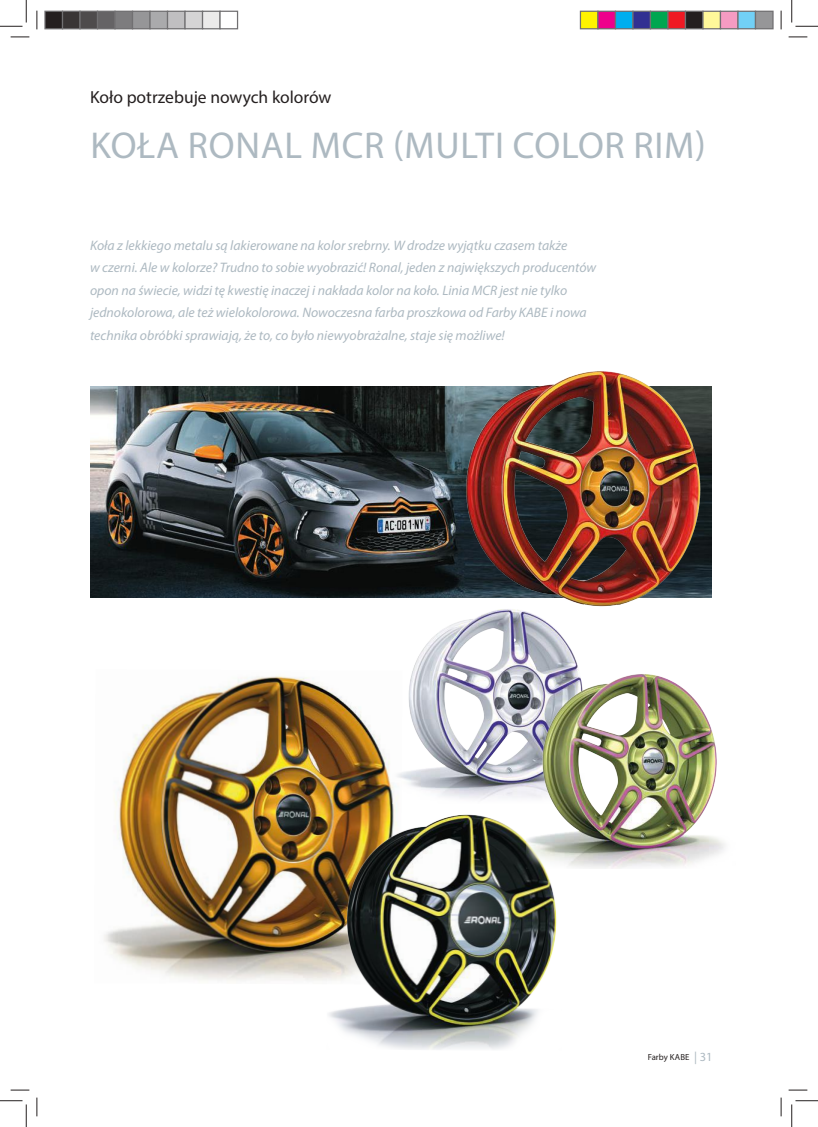
<style>
.page{position:relative;width:818px;height:1127px;background:#fff}
.page>*{position:absolute;margin:0;border:0;box-sizing:border-box;transform-origin:0 0}
.t1{font:37.5px "Myriad Pro";letter-spacing:.02em;color:#adb9c1}
.t2{font:17.5px "Myriad Pro";color:#241f1f}
.t3{font:italic 13.75px/22.5px "Myriad Pro";color:#adb9c1}
.t4{font:8.75px "Myriad Pro";letter-spacing:.005em;color:#241f1f}
.s1{font-size:12.5px;color:#adb9c1}
</style>
<div class="page">
<img style="left:90px;top:386px;width:354px;height:211px">
<img style="left:444px;top:371px;width:268px;height:236px">
<img style="left:104px;top:676px;width:293px;height:305px">
<img style="left:327px;top:808px;width:230px;height:242px">
<img style="left:393px;top:594px;width:209px;height:209px">
<img style="left:526px;top:659px;width:199px;height:209px">
<svg style="left:11px;top:36px;width:18px;height:2px"></svg>
<svg style="left:788px;top:36px;width:19px;height:2px"></svg>
<svg style="left:11px;top:1089px;width:18px;height:1px"></svg>
<svg style="left:788px;top:1089px;width:19px;height:1px"></svg>
<svg style="left:36px;top:11px;width:2px;height:18px"></svg>
<svg style="left:36px;top:1097px;width:2px;height:18px"></svg>
<svg style="left:780px;top:11px;width:2px;height:18px"></svg>
<svg style="left:780px;top:1097px;width:2px;height:18px"></svg>
<svg style="left:0;top:0;width:27px;height:27px"></svg>
<svg style="left:0;top:1100px;width:27px;height:26px"></svg>
<svg style="left:791px;top:0;width:27px;height:27px"></svg>
<svg style="left:791px;top:1100px;width:27px;height:26px"></svg>
<div style="left:45px;top:11px;width:18px;height:18px;background:#241f1f"></div>
<div style="left:44px;top:11px;width:19px;height:18px;border:1px solid #717072"></div>
<div style="left:63px;top:11px;width:17px;height:18px;background:#393535"></div>
<div style="left:62px;top:11px;width:19px;height:18px;border:1px solid #717072"></div>
<div style="left:80px;top:11px;width:18px;height:18px;background:#4e4b4c"></div>
<div style="left:79px;top:11px;width:19px;height:18px;border:1px solid #717072"></div>
<div style="left:98px;top:11px;width:17px;height:18px;background:#656365"></div>
<div style="left:97px;top:11px;width:19px;height:18px;border:1px solid #717072"></div>
<div style="left:115px;top:11px;width:18px;height:18px;background:#7d7c7e"></div>
<div style="left:114px;top:11px;width:19px;height:18px;border:1px solid #717072"></div>
<div style="left:133px;top:11px;width:17px;height:18px;background:#969698"></div>
<div style="left:132px;top:11px;width:19px;height:18px;border:1px solid #717072"></div>
<div style="left:150px;top:11px;width:18px;height:18px;background:#aaaaac"></div>
<div style="left:149px;top:11px;width:19px;height:18px;border:1px solid #717072"></div>
<div style="left:168px;top:11px;width:17px;height:18px;background:#c0bfc1"></div>
<div style="left:167px;top:11px;width:19px;height:18px;border:1px solid #717072"></div>
<div style="left:185px;top:11px;width:18px;height:18px;background:#d5d4d5"></div>
<div style="left:184px;top:11px;width:19px;height:18px;border:1px solid #717072"></div>
<div style="left:203px;top:11px;width:17px;height:18px;background:#ebeaea"></div>
<div style="left:202px;top:11px;width:19px;height:18px;border:1px solid #717072"></div>
<div style="left:219px;top:11px;width:19px;height:18px;border:1px solid #717072"></div>
<div style="left:580px;top:11px;width:18px;height:18px;background:#fff300"></div>
<div style="left:580px;top:11px;width:18px;height:18px;border:1px solid #717072"></div>
<div style="left:598px;top:11px;width:17px;height:18px;background:#ee008c"></div>
<div style="left:597px;top:11px;width:19px;height:18px;border:1px solid #717072"></div>
<div style="left:615px;top:11px;width:18px;height:18px;background:#00aeef"></div>
<div style="left:615px;top:11px;width:18px;height:18px;border:1px solid #717072"></div>
<div style="left:633px;top:11px;width:17px;height:18px;background:#313092"></div>
<div style="left:632px;top:11px;width:19px;height:18px;border:1px solid #717072"></div>
<div style="left:650px;top:11px;width:18px;height:18px;background:#00a650"></div>
<div style="left:650px;top:11px;width:18px;height:18px;border:1px solid #717072"></div>
<div style="left:668px;top:11px;width:17px;height:18px;background:#ef1923"></div>
<div style="left:667px;top:11px;width:19px;height:18px;border:1px solid #717072"></div>
<div style="left:685px;top:11px;width:18px;height:18px;background:#241f1f"></div>
<div style="left:685px;top:11px;width:18px;height:18px;border:1px solid #717072"></div>
<div style="left:703px;top:11px;width:17px;height:18px;background:#fff89a"></div>
<div style="left:702px;top:11px;width:19px;height:18px;border:1px solid #717072"></div>
<div style="left:720px;top:11px;width:18px;height:18px;background:#f69bc2"></div>
<div style="left:720px;top:11px;width:18px;height:18px;border:1px solid #717072"></div>
<div style="left:738px;top:11px;width:17px;height:18px;background:#72d0f6"></div>
<div style="left:737px;top:11px;width:19px;height:18px;border:1px solid #717072"></div>
<div style="left:755px;top:11px;width:18px;height:18px;background:#969698"></div>
<div style="left:755px;top:11px;width:18px;height:18px;border:1px solid #717072"></div>
<p class="t2" style="left:90px;top:86px;width:243px">Koło potrzebuje nowych kolorów</p>
<h1 class="t1" style="left:90px;top:122px;width:617px">KOŁA RONAL MCR (MULTI COLOR RIM)</h1>
<p class="t3" style="left:90px;top:234px;width:508px">Koła z lekkiego metalu są lakierowane na kolor srebrny. W drodze wyjątku czasem także<br>w czerni. Ale w kolorze? Trudno to sobie wyobrazić! Ronal, jeden z największych producentów opon na świecie, widzi tę kwestię inaczej i nakłada kolor na koło. Linia MCR jest nie tylko jednokolorowa, ale też wielokolorowa. Nowoczesna farba proszkowa od Farby KABE i nowa technika obróbki sprawiają, że to, co było niewyobrażalne, staje się możliwe!</p>
<p class="t4" style="left:648px;top:1051px;width:66px">Farby KABE <span class="s1">| 31</span></p>
</div>
